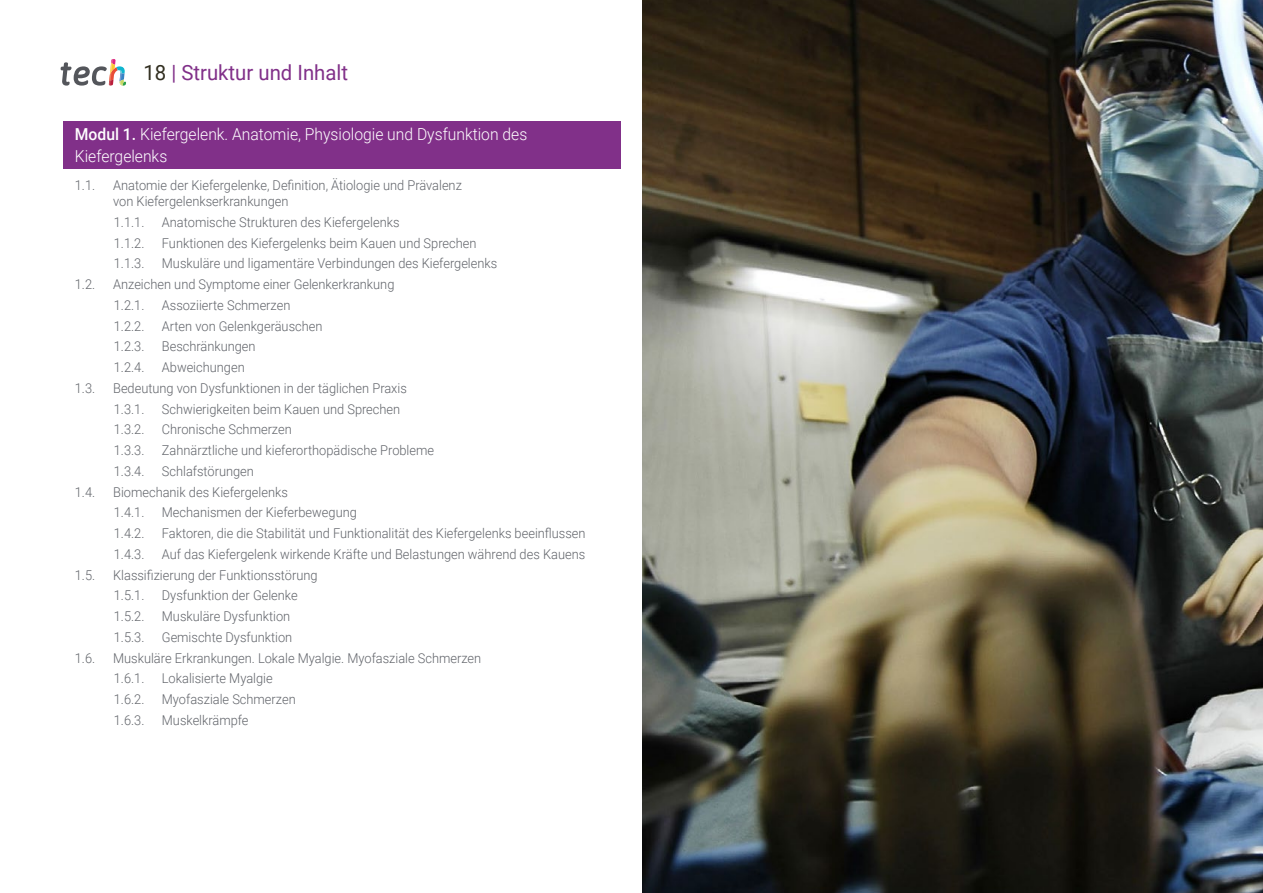
<style>
.page{position:relative;width:1263px;height:893px;background:#fff}
.page>*{position:absolute;margin:0;border:0;box-sizing:border-box;transform-origin:0 0}
.t1{font:21px "Roboto";color:#813089}
.t2{font:300 16.5px/22.5px "Roboto";color:#fff;scale:.95 1}
.t3{font:300 13.5px/20.7px "Roboto";color:#61646a;scale:.95 1}
.s1{color:#312e20}
.s2{font-weight:500}
</style>
<div class="page">
<div style="left:64px;top:121px;width:557px;height:48px;background:#813089"></div>
<img style="left:642px;top:0;width:621px;height:893px">
<svg style="left:61px;top:59px;width:65px;height:27px"></svg>
<h1 class="t1" style="left:144px;top:57px;width:206px"><span class="s1">18</span> | Struktur und Inhalt</h1>
<p class="t2" style="left:75px;top:122px;width:478px"><span class="s2">Modul 1.</span> Kiefergelenk. Anatomie, Physiologie und Dysfunktion des<br>Kiefergelenks</p>
<p class="t3" style="left:75px;top:174px;width:23px">1.1.</p>
<p class="t3" style="left:113px;top:176px;width:369px;line-height:16.5px">Anatomie der Kiefergelenke, Definition, Ätiologie und Prävalenz von Kiefergelenkserkrankungen</p>
<p class="t3" style="left:114px;top:211px;width:34px">1.1.1.</p>
<p class="t3" style="left:162px;top:211px;width:252px">Anatomische Strukturen des Kiefergelenks</p>
<p class="t3" style="left:114px;top:232px;width:34px">1.1.2.</p>
<p class="t3" style="left:162px;top:232px;width:333px">Funktionen des Kiefergelenks beim Kauen und Sprechen</p>
<p class="t3" style="left:114px;top:253px;width:34px">1.1.3.</p>
<p class="t3" style="left:162px;top:253px;width:355px">Muskuläre und ligamentäre Verbindungen des Kiefergelenks</p>
<p class="t3" style="left:75px;top:273px;width:23px">1.2.</p>
<p class="t3" style="left:113px;top:273px;width:298px">Anzeichen und Symptome einer Gelenkerkrankung<br>1.2.1.</p>
<p class="t3" style="left:162px;top:294px;width:137px">Assoziierte Schmerzen</p>
<p class="t3" style="left:114px;top:315px;width:34px">1.2.2.</p>
<p class="t3" style="left:162px;top:315px;width:171px">Arten von Gelenkgeräuschen</p>
<p class="t3" style="left:114px;top:336px;width:34px">1.2.3.</p>
<p class="t3" style="left:162px;top:336px;width:100px">Beschränkungen</p>
<p class="t3" style="left:114px;top:356px;width:34px">1.2.4.</p>
<p class="t3" style="left:162px;top:356px;width:89px">Abweichungen</p>
<p class="t3" style="left:75px;top:377px;width:23px">1.3.</p>
<p class="t3" style="left:113px;top:377px;width:311px">Bedeutung von Dysfunktionen in der täglichen Praxis<br>1.3.1.</p>
<p class="t3" style="left:162px;top:398px;width:252px">Schwierigkeiten beim Kauen und Sprechen</p>
<p class="t3" style="left:114px;top:419px;width:34px">1.3.2.</p>
<p class="t3" style="left:162px;top:419px;width:138px">Chronische Schmerzen</p>
<p class="t3" style="left:114px;top:439px;width:34px">1.3.3.</p>
<p class="t3" style="left:162px;top:439px;width:288px">Zahnärztliche und kieferorthopädische Probleme</p>
<p class="t3" style="left:114px;top:460px;width:34px">1.3.4.</p>
<p class="t3" style="left:162px;top:460px;width:98px">Schlafstörungen</p>
<p class="t3" style="left:75px;top:481px;width:23px">1.4.</p>
<p class="t3" style="left:113px;top:481px;width:185px">Biomechanik des Kiefergelenks<br>1.4.1.</p>
<p class="t3" style="left:162px;top:502px;width:207px">Mechanismen der Kieferbewegung</p>
<p class="t3" style="left:114px;top:522px;width:34px">1.4.2.</p>
<p class="t3" style="left:162px;top:522px;width:447px">Faktoren, die die Stabilität und Funktionalität des Kiefergelenks beeinflussen</p>
<p class="t3" style="left:114px;top:543px;width:34px">1.4.3.</p>
<p class="t3" style="left:162px;top:543px;width:447px">Auf das Kiefergelenk wirkende Kräfte und Belastungen während des Kauens</p>
<p class="t3" style="left:75px;top:564px;width:23px">1.5.</p>
<p class="t3" style="left:113px;top:564px;width:217px">Klassifizierung der Funktionsstörung<br>1.5.1.</p>
<p class="t3" style="left:162px;top:585px;width:144px">Dysfunktion der Gelenke</p>
<p class="t3" style="left:114px;top:605px;width:34px">1.5.2.</p>
<p class="t3" style="left:162px;top:605px;width:137px">Muskuläre Dysfunktion</p>
<p class="t3" style="left:114px;top:626px;width:34px">1.5.3.</p>
<p class="t3" style="left:162px;top:626px;width:139px">Gemischte Dysfunktion</p>
<p class="t3" style="left:75px;top:647px;width:23px">1.6.</p>
<p class="t3" style="left:113px;top:647px;width:389px">Muskuläre Erkrankungen. Lokale Myalgie. Myofasziale Schmerzen<br>1.6.1.</p>
<p class="t3" style="left:162px;top:668px;width:118px">Lokalisierte Myalgie</p>
<p class="t3" style="left:114px;top:688px;width:34px">1.6.2.</p>
<p class="t3" style="left:162px;top:688px;width:142px">Myofasziale Schmerzen</p>
<p class="t3" style="left:114px;top:709px;width:34px">1.6.3.</p>
<p class="t3" style="left:162px;top:709px;width:93px">Muskelkrämpfe</p>
</div>
